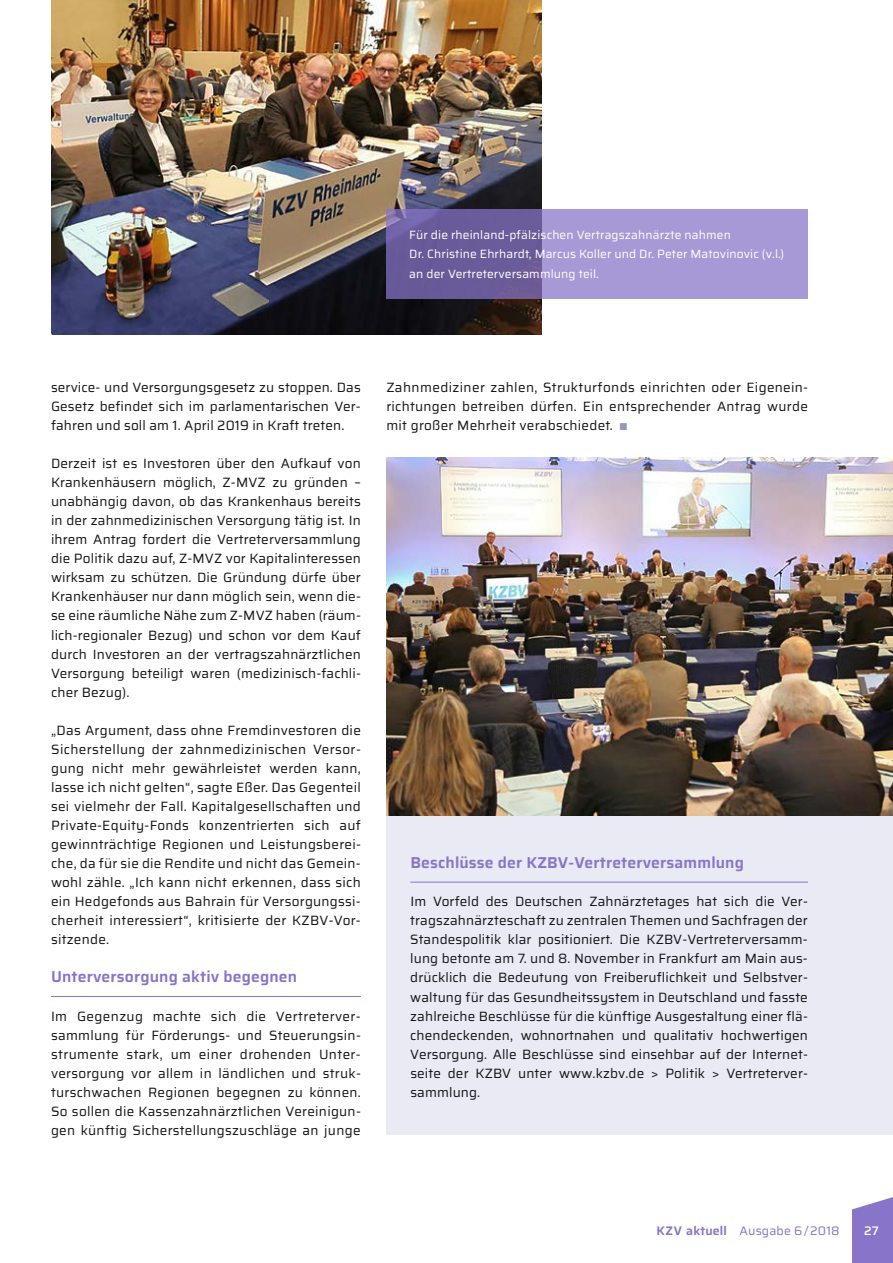
<style>
.page{position:relative;width:893px;height:1263px;background:#fff}
.page>*{position:absolute;margin:0;border:0;box-sizing:border-box;transform-origin:0 0}
.t1{font:600 15.75px "Saira";letter-spacing:.01em;color:#8874c8}
.t2{font:13.5px/19px "Saira";letter-spacing:.01em;color:#151616;text-align:justify}
.t3{font:12.3px "Saira";letter-spacing:.01em;color:#8874c8}
.t4{font:500 12.3px "Saira";color:#fff}
.t5{font:12px/19px "Saira";letter-spacing:.01em;color:#fff}
.s1{font-size:9.9px;color:#9299bc}
.s2{font-weight:600}
</style>
<div class="page">
<hr style="left:51px;top:996px;width:310px;height:1px;background:#8874c8">
<img style="left:51px;top:0;width:490px;height:335px">
<svg style="left:386px;top:209px;width:422px;height:90px;fill:#a798d6"></svg>
<img style="left:386px;top:457px;width:507px;height:359px">
<div style="left:386px;top:816px;width:507px;height:319px;background:#e9eaf4"></div>
<hr style="left:410px;top:882px;width:398px;height:1px;background:#8874c8">
<svg style="left:852px;top:1197px;width:41px;height:66px"></svg>
<p class="t5" style="left:409px;top:225px;width:376px">Für die rheinland-pfälzischen Vertragszahnärzte nahmen<br>Dr. Christine Ehrhardt, Marcus Koller und Dr. Peter Matovinovic (v.l.) an der Vertreterversammlung teil.</p>
<p class="t2" style="left:51px;top:377px;width:311px">service- und Versorgungsgesetz zu stoppen. Das Gesetz befindet sich im parlamentarischen Ver&shy;fahren und soll am 1. April 2019 in Kraft treten.</p>
<p class="t2" style="left:51px;top:454px;width:311px">Derzeit ist es Investoren über den Aufkauf von Krankenhäusern möglich, Z-MVZ zu gründen – unabhängig davon, ob das Krankenhaus bereits in der zahnmedizinischen Versorgung tätig ist. In ihrem Antrag fordert die Vertreterversammlung die Politik dazu auf, Z-MVZ vor Kapitalinteressen wirksam zu schützen. Die Gründung dürfe über Krankenhäuser nur dann möglich sein, wenn die&shy;se eine räumliche Nähe zum Z-MVZ haben (räum&shy;lich-regionaler Bezug) und schon vor dem Kauf durch Investoren an der vertragszahnärztlichen Versorgung beteiligt waren (medizinisch-fachli&shy;cher Bezug).</p>
<p class="t2" style="left:51px;top:720px;width:311px">„Das Argument, dass ohne Fremdinvestoren die Sicherstellung der zahnmedizinischen Versor&shy;gung nicht mehr gewährleistet werden kann, lasse ich nicht gelten“, sagte Eßer. Das Gegenteil sei vielmehr der Fall. Kapitalgesellschaften und Private-Equity-Fonds konzentrierten sich auf gewinnträchtige Regionen und Leistungsberei&shy;che, da für sie die Rendite und nicht das Gemein&shy;wohl zähle. „Ich kann nicht erkennen, dass sich ein Hedgefonds aus Bahrain für Versorgungssi&shy;cherheit interessiert“, kritisierte der KZBV-Vor&shy;sitzende.</p>
<p class="t1" style="left:51px;top:965px;width:248px">Unterversorgung aktiv begegnen</p>
<p class="t2" style="left:51px;top:1006px;width:311px">Im Gegenzug machte sich die Vertreterver&shy;sammlung für Förderungs- und Steuerungsin&shy;strumente stark, um einer drohenden Unter&shy;versorgung vor allem in ländlichen und struk&shy;turschwachen Regionen begegnen zu können.<br>So sollen die Kassenzahnärztlichen Vereinigun&shy;gen künftig Sicherstellungszuschläge an junge</p>
<p class="t2" style="left:386px;top:377px;width:423px">Zahnmediziner zahlen, Strukturfonds einrichten oder Eigenein&shy;richtungen betreiben dürfen. Ein entsprechender Antrag wurde mit großer Mehrheit verabschiedet. <span class="s1">|</span></p>
<p class="t1" style="left:410px;top:850px;width:335px">Beschlüsse der KZBV-Vertreterversammlung</p>
<p class="t2" style="left:410px;top:892px;width:399px">Im Vorfeld des Deutschen Zahnärztetages hat sich die Ver&shy;tragszahnärzteschaft zu zentralen Themen und Sachfragen der Standespolitik klar positioniert. Die KZBV-Vertreterversamm&shy;lung betonte am 7. und 8. November in Frankfurt am Main aus&shy;drücklich die Bedeutung von Freiberuflichkeit und Selbstver&shy;waltung für das Gesundheitssystem in Deutschland und fasste zahlreiche Beschlüsse für die künftige Ausgestaltung einer flä&shy;chendeckenden, wohnortnahen und qualitativ hochwertigen Versorgung. Alle Beschlüsse sind einsehbar auf der Internet&shy;seite der KZBV unter www.kzbv.de &gt; Politik &gt; Vertreterver&shy;sammlung.</p>
<p class="t3" style="left:656px;top:1222px;width:185px"><span class="s2">KZV aktuell</span> Ausgabe 6/2018</p>
<p class="t4" style="left:864px;top:1221px;width:16px">27</p>
</div>
